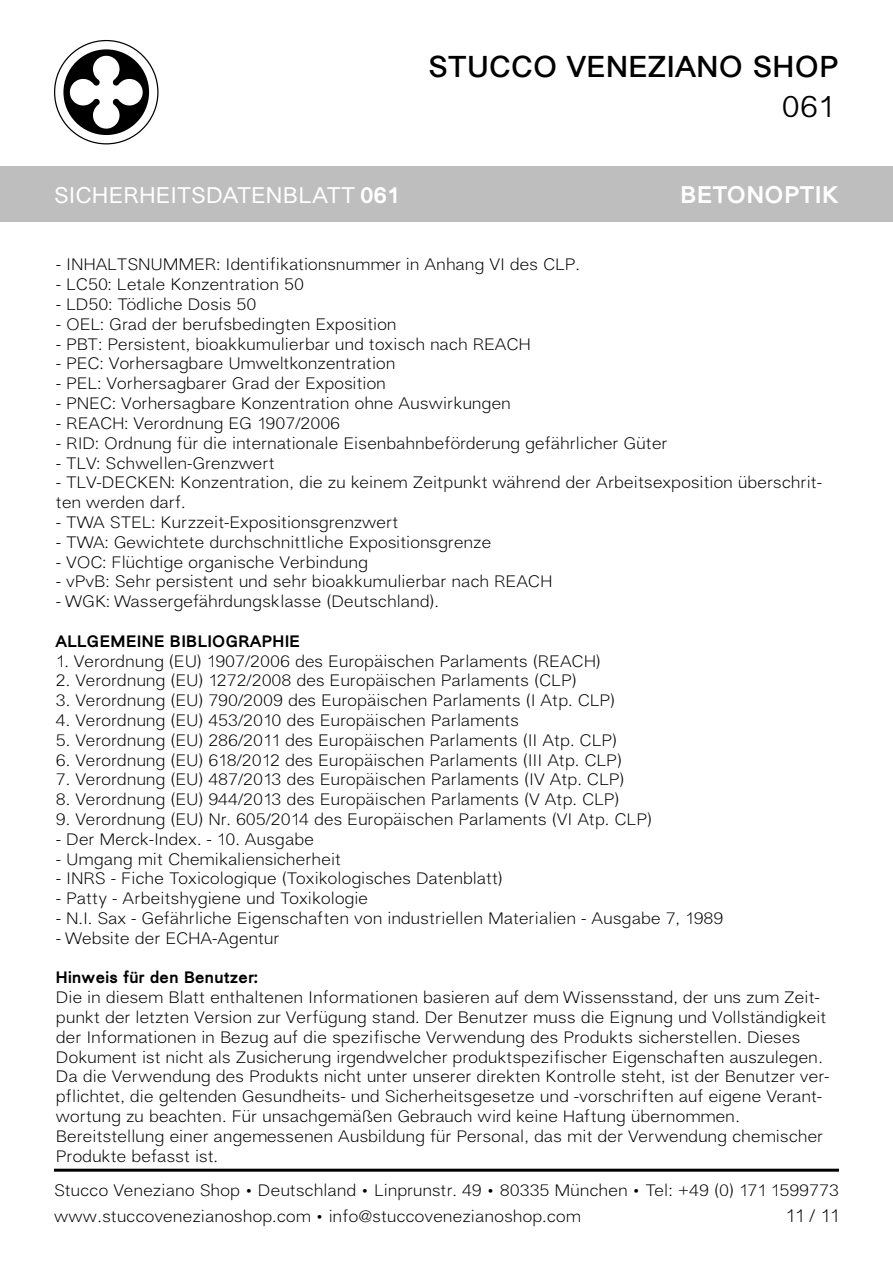
<style>
.page{position:relative;width:893px;height:1263px;background:#fff}
.page>*{position:absolute;margin:0;border:0;box-sizing:border-box;transform-origin:0 0}
.t1{font:700 30px "Atto";color:#000}
.t2{font:30px "Atto";color:#000}
.t3{font:800 24px "Atto";color:#fff}
.t4{font:500 22.5px "Atto";color:#fff}
.t5{font:300 18px "Atto";color:#000}
.t6{font:300 16.5px/19.8px "Atto";color:#000}
.t7{font:800 16.5px "Atto";color:#000}
.s1{font-weight:800}
</style>
<div class="page">
<div style="left:0;top:166px;width:893px;height:56px;background:#bfbebe"></div>
<svg style="left:54px;top:40px;width:105px;height:104px"></svg>
<hr style="left:54px;top:1169px;width:785px;height:3px;background:#000">
<h1 class="t1" style="left:428px;top:48px;width:412px">STUCCO VENEZIANO SHOP</h1>
<h1 class="t2" style="left:782px;top:88px;width:53px">061</h1>
<h3 class="t4" style="left:54px;top:181px;width:346px">SICHERHEITSDATENBLATT <span class="s1">061</span></h3>
<h2 class="t3" style="left:680px;top:178px;width:160px">BETONOPTIK</h2>
<p class="t6" style="left:56px;top:255px;width:526px">- INHALTSNUMMER: Identifikationsnummer in Anhang VI des CLP.</p>
<p class="t6" style="left:56px;top:275px;width:250px">- LC50: Letale Konzentration 50</p>
<p class="t6" style="left:56px;top:295px;width:202px">- LD50: Tödliche Dosis 50</p>
<p class="t6" style="left:56px;top:314px;width:342px">- OEL: Grad der berufsbedingten Exposition</p>
<p class="t6" style="left:56px;top:334px;width:476px">- PBT: Persistent, bioakkumulierbar und toxisch nach REACH</p>
<p class="t6" style="left:56px;top:354px;width:341px">- PEC: Vorhersagbare Umweltkonzentration</p>
<p class="t6" style="left:56px;top:374px;width:331px">- PEL: Vorhersagbarer Grad der Exposition</p>
<p class="t6" style="left:56px;top:394px;width:456px">- PNEC: Vorhersagbare Konzentration ohne Auswirkungen</p>
<p class="t6" style="left:56px;top:413px;width:286px">- REACH: Verordnung EG 1907/2006</p>
<p class="t6" style="left:56px;top:433px;width:613px">- RID: Ordnung für die internationale Eisenbahnbeförderung gefährlicher Güter</p>
<p class="t6" style="left:56px;top:453px;width:220px">- TLV: Schwellen-Grenzwert</p>
<p class="t6" style="left:56px;top:473px;width:767px">- TLV-DECKEN: Konzentration, die zu keinem Zeitpunkt während der Arbeitsexposition überschrit&shy;ten werden darf.</p>
<p class="t6" style="left:56px;top:512px;width:344px">- TWA STEL: Kurzzeit-Expositionsgrenzwert</p>
<p class="t6" style="left:56px;top:532px;width:437px">- TWA: Gewichtete durchschnittliche Expositionsgrenze</p>
<p class="t6" style="left:56px;top:552px;width:313px">- VOC: Flüchtige organische Verbindung</p>
<p class="t6" style="left:56px;top:572px;width:498px">- vPvB: Sehr persistent und sehr bioakkumulierbar nach REACH</p>
<p class="t6" style="left:56px;top:592px;width:384px">- WGK: Wassergefährdungsklasse (Deutschland).</p>
<p class="t7" style="left:56px;top:630px;width:246px">ALLGEMEINE BIBLIOGRAPHIE</p>
<p class="t6" style="left:56px;top:651px;width:546px">1. Verordnung (EU) 1907/2006 des Europäischen Parlaments (REACH)</p>
<p class="t6" style="left:56px;top:671px;width:522px">2. Verordnung (EU) 1272/2008 des Europäischen Parlaments (CLP)</p>
<p class="t6" style="left:56px;top:691px;width:561px">3. Verordnung (EU) 790/2009 des Europäischen Parlaments (I Atp. CLP)</p>
<p class="t6" style="left:56px;top:710px;width:465px">4. Verordnung (EU) 453/2010 des Europäischen Parlaments</p>
<p class="t6" style="left:56px;top:730px;width:563px">5. Verordnung (EU) 286/2011 des Europäischen Parlaments (II Atp. CLP)</p>
<p class="t6" style="left:56px;top:750px;width:567px">6. Verordnung (EU) 618/2012 des Europäischen Parlaments (III Atp. CLP)</p>
<p class="t6" style="left:56px;top:770px;width:570px">7. Verordnung (EU) 487/2013 des Europäischen Parlaments (IV Atp. CLP)</p>
<p class="t6" style="left:56px;top:790px;width:565px">8. Verordnung (EU) 944/2013 des Europäischen Parlaments (V Atp. CLP)</p>
<p class="t6" style="left:56px;top:809px;width:597px">9. Verordnung (EU) Nr. 605/2014 des Europäischen Parlaments (VI Atp. CLP)</p>
<p class="t6" style="left:56px;top:829px;width:260px">- Der Merck-Index. - 10. Ausgabe</p>
<p class="t6" style="left:56px;top:849px;width:287px">- Umgang mit Chemikaliensicherheit</p>
<p class="t6" style="left:56px;top:869px;width:448px">- INRS - Fiche Toxicologique (Toxikologisches Datenblatt)</p>
<p class="t6" style="left:56px;top:889px;width:314px">- Patty - Arbeitshygiene und Toxikologie</p>
<p class="t6" style="left:56px;top:908px;width:669px">- N.I. Sax - Gefährliche Eigenschaften von industriellen Materialien - Ausgabe 7, 1989</p>
<p class="t6" style="left:56px;top:928px;width:225px">- Website der ECHA-Agentur</p>
<p class="t7" style="left:56px;top:966px;width:204px">Hinweis für den Benutzer:</p>
<p class="t6" style="left:56px;top:988px;width:772px">Die in diesem Blatt enthaltenen Informationen basieren auf dem Wissensstand, der uns zum Zeit&shy;punkt der letzten Version zur Verfügung stand. Der Benutzer muss die Eignung und Vollständigkeit der Informationen in Bezug auf die spezifische Verwendung des Produkts sicherstellen. Dieses Dokument ist nicht als Zusicherung irgendwelcher produktspezifischer Eigenschaften auszulegen.</p>
<p class="t6" style="left:56px;top:1067px;width:775px">Da die Verwendung des Produkts nicht unter unserer direkten Kontrolle steht, ist der Benutzer ver&shy;pflichtet, die geltenden Gesundheits- und Sicherheitsgesetze und -vorschriften auf eigene Verant&shy;wortung zu beachten. Für unsachgemäßen Gebrauch wird keine Haftung übernommen.</p>
<p class="t6" style="left:56px;top:1126px;width:769px">Bereitstellung einer angemessenen Ausbildung für Personal, das mit der Verwendung chemischer<br>Produkte befasst ist.</p>
<p class="t6" style="left:54px;top:1181px;width:786px">Stucco Veneziano Shop • Deutschland • Linprunstr. 49 • 80335 München • Tel: +49 (0) 171 1599773</p>
<p class="t6" style="left:54px;top:1207px;width:528px">www.stuccovenezianoshop.com • info@stuccovenezianoshop.com</p>
<p class="t5" style="left:785px;top:1204px;width:55px">11 / 11</p>
</div>
